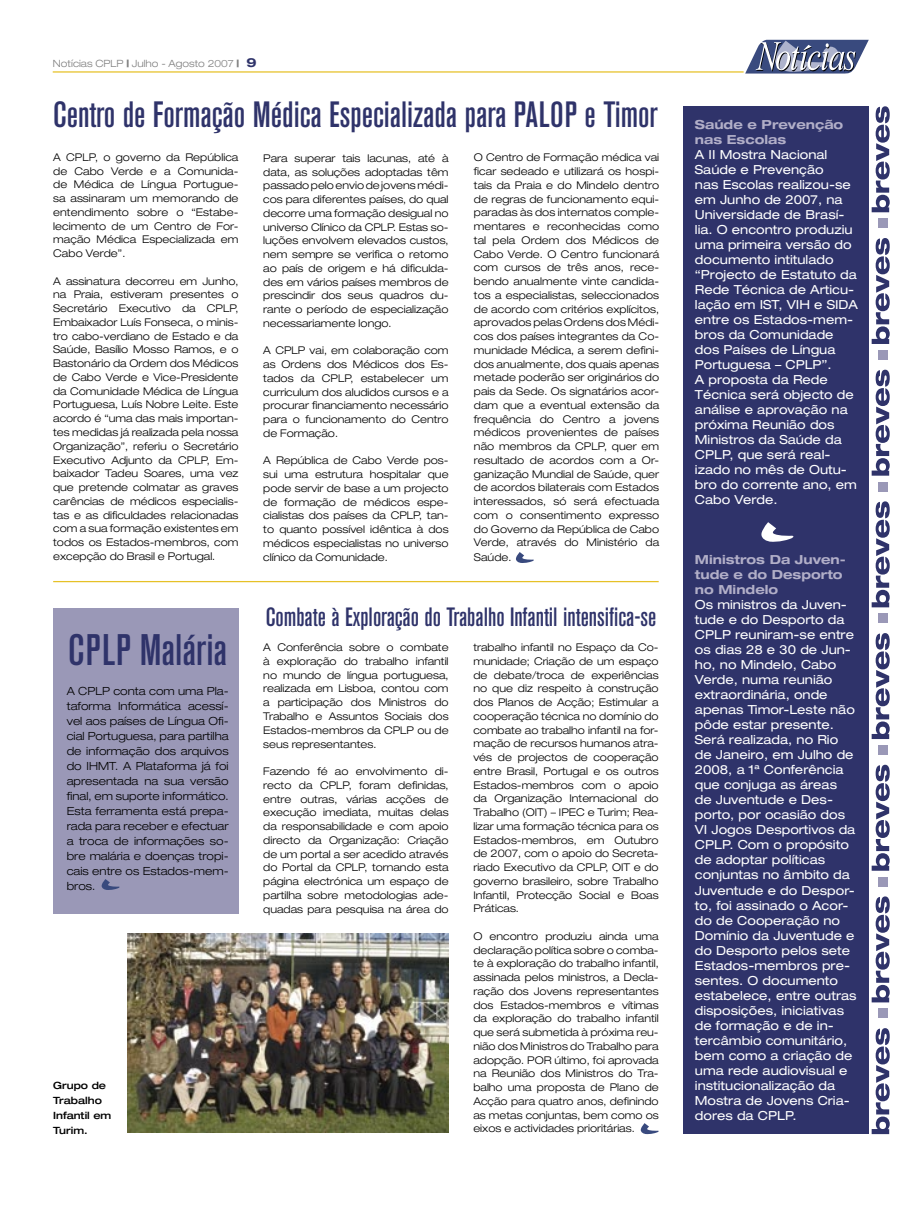
<style>
.page{position:relative;width:922px;height:1205px;background:#fff}
.page>*{position:absolute;margin:0;border:0;box-sizing:border-box;transform-origin:0 0}
.t1{font:500 condensed 43.75px "Akzidenz Grotesk BE";color:#2f336a}
.t2{font:500 condensed 36.25px "Akzidenz Grotesk BE";color:#2f336a}
.t3{font:500 condensed 26.25px "Akzidenz Grotesk BE";color:#2f336a}
.t4{font:expanded 12.5px/15px "Helvetica Neue";color:#fff}
.t5{font:700 expanded 12.5px/15px "Helvetica Neue";color:#b2afc8}
.t6{font:300 expanded 11.25px/15px "Helvetica Neue";color:#000;text-align:justify}
.t7{font:300 expanded 10.62px/13.8px "Helvetica Neue";color:#000;text-align:justify}
.t8{font:300 expanded 10px "Helvetica Neue";color:#7f7f7f}
.t9{font:500 expanded 10px/15px "Helvetica Neue";color:#000}
.s1{font-weight:900}
.s2{font-weight:700;font-size:12.5px;color:#2f336a}
</style>
<div class="page">
<hr style="left:53px;top:71px;width:690px;height:2px;background:#e6c126">
<svg style="left:745px;top:40px;width:123px;height:34px"></svg>
<div style="left:53px;top:608px;width:185px;height:305px;background:#9a98b7"></div>
<div style="left:683px;top:106px;width:185px;height:1028px;background:#2f336a"></div>
<svg style="left:871px;top:1028px;width:18px;height:106px"></svg>
<div style="left:877px;top:1008px;width:10px;height:10px;background:#9a98b7"></div>
<svg style="left:871px;top:896px;width:18px;height:106px"></svg>
<div style="left:877px;top:877px;width:10px;height:9px;background:#9a98b7"></div>
<svg style="left:871px;top:765px;width:18px;height:106px"></svg>
<div style="left:877px;top:745px;width:10px;height:10px;background:#9a98b7"></div>
<svg style="left:871px;top:633px;width:18px;height:106px"></svg>
<div style="left:877px;top:613px;width:10px;height:10px;background:#9a98b7"></div>
<svg style="left:871px;top:501px;width:18px;height:106px"></svg>
<div style="left:877px;top:482px;width:10px;height:9px;background:#9a98b7"></div>
<svg style="left:871px;top:370px;width:18px;height:106px"></svg>
<div style="left:877px;top:350px;width:10px;height:10px;background:#9a98b7"></div>
<svg style="left:871px;top:238px;width:18px;height:106px"></svg>
<div style="left:877px;top:218px;width:10px;height:10px;background:#9a98b7"></div>
<svg style="left:871px;top:106px;width:18px;height:106px"></svg>
<svg style="left:761px;top:522px;width:32px;height:20px"></svg>
<svg style="left:516px;top:552px;width:17px;height:11px"></svg>
<hr style="left:53px;top:581px;width:605px;height:1px;background:#e6c126">
<img style="left:127px;top:934px;width:321px;height:199px">
<svg style="left:102px;top:879px;width:17px;height:11px"></svg>
<svg style="left:640px;top:1123px;width:18px;height:11px"></svg>
<p class="t8" style="left:53px;top:57px;width:205px">Notícias CPLP <span class="s1">|</span> Julho - Agosto 2007 <span class="s1">|</span> <span class="s2">9</span></p>
<h2 class="t2" style="left:53px;top:94px;width:606px">Centro de Formação Médica Especializada para PALOP e Timor</h2>
<p class="t7" style="left:53px;top:150px;width:187px">A CPLP, o governo da República de Cabo Verde e a Comunida&shy;de Médica de Língua Portugue&shy;sa assinaram um memorando de entendimento sobre o “Estabe&shy;lecimento de um Centro de For&shy;mação Médica Especializada em Cabo Verde”.</p>
<p class="t7" style="left:53px;top:274px;width:187px">A assinatura decorreu em Junho, na Praia, estiveram presentes o Secretário Executivo da CPLP, Embaixador Luís Fonseca, o minis&shy;tro cabo-verdiano de Estado e da Saúde, Basílio Mosso Ramos, e o Bastonário da Ordem dos Médicos de Cabo Verde e Vice-Presidente da Comunidade Médica de Língua Portuguesa, Luís Nobre Leite. Este acordo é “uma das mais importan&shy;tes medidas já realizada pela nossa Organização”, referiu o Secretário Executivo Adjunto da CPLP, Em&shy;baixador Tadeu Soares, uma vez que pretende colmatar as graves carências de médicos especialis&shy;tas e as dificuldades relacionadas com a sua formação existentes em todos os Estados-membros, com excepção do Brasil e Portugal.</p>
<h1 class="t1" style="left:68px;top:625px;width:161px">CPLP Malária</h1>
<p class="t6" style="left:67px;top:683px;width:163px">A CPLP conta com uma Pla&shy;taforma Informática acessí&shy;vel aos países de Língua Ofi&shy;cial Portuguesa, para partilha de informação dos arquivos do IHMT. A Plataforma já foi apresentada na sua versão final, em suporte informático.<br>Esta ferramenta está prepa&shy;rada para receber e efectuar a troca de informações so&shy;bre malária e doenças tropi&shy;cais entre os Estados-mem&shy;bros.</p>
<p class="t9" style="left:53px;top:1078px;width:60px">Grupo de<br>Trabalho<br>Infantil em<br>Turim.</p>
<p class="t7" style="left:263px;top:151px;width:187px">Para superar tais lacunas, até à data, as soluções adoptadas têm passado pelo envio de jovens médi&shy;cos para diferentes países, do qual decorre uma formação desigual no universo Clínico da CPLP. Estas so&shy;luções envolvem elevados custos, nem sempre se verifica o retomo ao país de origem e há dificulda&shy;des em vários países membros de prescindir dos seus quadros du&shy;rante o período de especialização necessariamente longo.</p>
<p class="t7" style="left:263px;top:344px;width:187px">A CPLP vai, em colaboração com as Ordens dos Médicos dos Es&shy;tados da CPLP, estabelecer um curriculum dos aludidos cursos e a procurar financiamento necessário para o funcionamento do Centro de Formação.</p>
<p class="t7" style="left:263px;top:454px;width:187px">A República de Cabo Verde pos&shy;sui uma estrutura hospitalar que pode servir de base a um projecto de formação de médicos espe&shy;cialistas dos países da CPLP, tan&shy;to quanto possível idêntica à dos médicos especialistas no universo clínico da Comunidade.</p>
<p class="t7" style="left:474px;top:151px;width:187px">O Centro de Formação médica vai ficar sedeado e utilizará os hospi&shy;tais da Praia e do Mindelo dentro de regras de funcionamento equi&shy;paradas às dos internatos comple&shy;mentares e reconhecidas como tal pela Ordem dos Médicos de Cabo Verde. O Centro funcionará com cursos de três anos, rece&shy;bendo anualmente vinte candida&shy;tos a especialistas, seleccionados de acordo com critérios explícitos, aprovados pelas Ordens dos Médi&shy;cos dos países integrantes da Co&shy;munidade Médica, a serem defini&shy;dos anualmente, dos quais apenas metade poderão ser originários do pais da Sede. Os signatários acor&shy;dam que a eventual extensão da frequência do Centro a jovens médicos provenientes de países não membros da CPLP, quer em resultado de acordos com a Or&shy;ganização Mundial de Saúde, quer de acordos bilaterais com Estados interessados, só será efectuada com o consentimento expresso do Governo da República de Cabo Verde, através do Ministério da</p>
<p class="t7" style="left:474px;top:551px;width:39px">Saúde.</p>
<h3 class="t3" style="left:265px;top:602px;width:392px">Combate à Exploração do Trabalho Infantil intensifica-se</h3>
<p class="t7" style="left:263px;top:640px;width:187px">A Conferência sobre o combate à exploração do trabalho infantil no mundo de língua portuguesa, realizada em Lisboa, contou com a participação dos Ministros do Trabalho e Assuntos Sociais dos Estados-membros da CPLP ou de seus representantes.</p>
<p class="t7" style="left:263px;top:764px;width:187px">Fazendo fé ao envolvimento di&shy;recto da CPLP, foram definidas, entre outras, várias acções de execução imediata, muitas delas da responsabilidade e com apoio directo da Organização: Criação de um portal a ser acedido através do Portal da CPLP, tornando esta página electrónica um espaço de partilha sobre metodologias ade&shy;quadas para pesquisa na área do</p>
<p class="t7" style="left:473px;top:640px;width:187px">trabalho infantil no Espaço da Co&shy;munidade; Criação de um espaço de debate/troca de experiências no que diz respeito à construção dos Planos de Acção; Estimular a cooperação técnica no domínio do combate ao trabalho infantil na for&shy;mação de recursos humanos atra&shy;vés de projectos de cooperação entre Brasil, Portugal e os outros Estados-membros com o apoio da Organização Internacional do Trabalho (OIT) – IPEC e Turim; Rea&shy;lizar uma formação técnica para os Estados-membros, em Outubro de 2007, com o apoio do Secreta&shy;riado Executivo da CPLP, OIT e do governo brasileiro, sobre Trabalho Infantil, Protecção Social e Boas Práticas.</p>
<p class="t7" style="left:473px;top:929px;width:187px">O encontro produziu ainda uma declaração política sobre o comba&shy;te à exploração do trabalho infantil, assinada pelos ministros, a Decla&shy;ração dos Jovens representantes dos Estados-membros e vítimas da exploração do trabalho infantil que será submetida à próxima reu&shy;nião dos Ministros do Trabalho para adopção. POR último, foi aprovada na Reunião dos Ministros do Tra&shy;balho uma proposta de Plano de Acção para quatro anos, definindo as metas conjuntas, bem como os eixos e actividades prioritárias.</p>
<p class="t5" style="left:694px;top:117px;width:150px">Saúde e Prevenção nas Escolas</p>
<p class="t4" style="left:694px;top:147px;width:165px">A II Mostra Nacional<br>Saúde e Prevenção<br>nas Escolas realizou-se em Junho de 2007, na<br>Universidade de Brasí&shy;lia. O encontro produziu uma primeira versão do documento intitulado “Projecto de Estatuto da<br>Rede Técnica de Articu&shy;lação em IST, VIH e SIDA entre os Estados-mem&shy;bros da Comunidade dos Países de Língua<br>Portuguesa – CPLP”.<br>A proposta da Rede<br>Técnica será objecto de análise e aprovação na próxima Reunião dos<br>Ministros da Saúde da<br>CPLP, que será real&shy;izado no mês de Outu&shy;bro do corrente ano, em<br>Cabo Verde.</p>
<p class="t5" style="left:694px;top:552px;width:152px">Ministros Da Juven&shy;tude e do Desporto no Mindelo</p>
<p class="t4" style="left:694px;top:597px;width:163px">Os ministros da Juven&shy;tude e do Desporto da<br>CPLP reuniram-se entre os dias 28 e 30 de Jun&shy;ho, no Mindelo, Cabo<br>Verde, numa reunião extraordinária, onde apenas Timor-Leste não pôde estar presente.<br>Será realizada, no Rio de Janeiro, em Julho de<br>2008, a 1ª Conferência que conjuga as áreas de Juventude e Des&shy;porto, por ocasião dos<br>VI Jogos Desportivos da<br>CPLP. Com o propósito de adoptar políticas conjuntas no âmbito da<br>Juventude e do Despor&shy;to, foi assinado o Acor&shy;do de Cooperação no<br>Domínio da Juventude e do Desporto pelos sete<br>Estados-membros pre&shy;sentes. O documento estabelece, entre outras disposições, iniciativas de formação e de in&shy;tercâmbio comunitário, bem como a criação de uma rede audiovisual e institucionalização da<br>Mostra de Jovens Cria&shy;dores da CPLP.</p>
</div>
